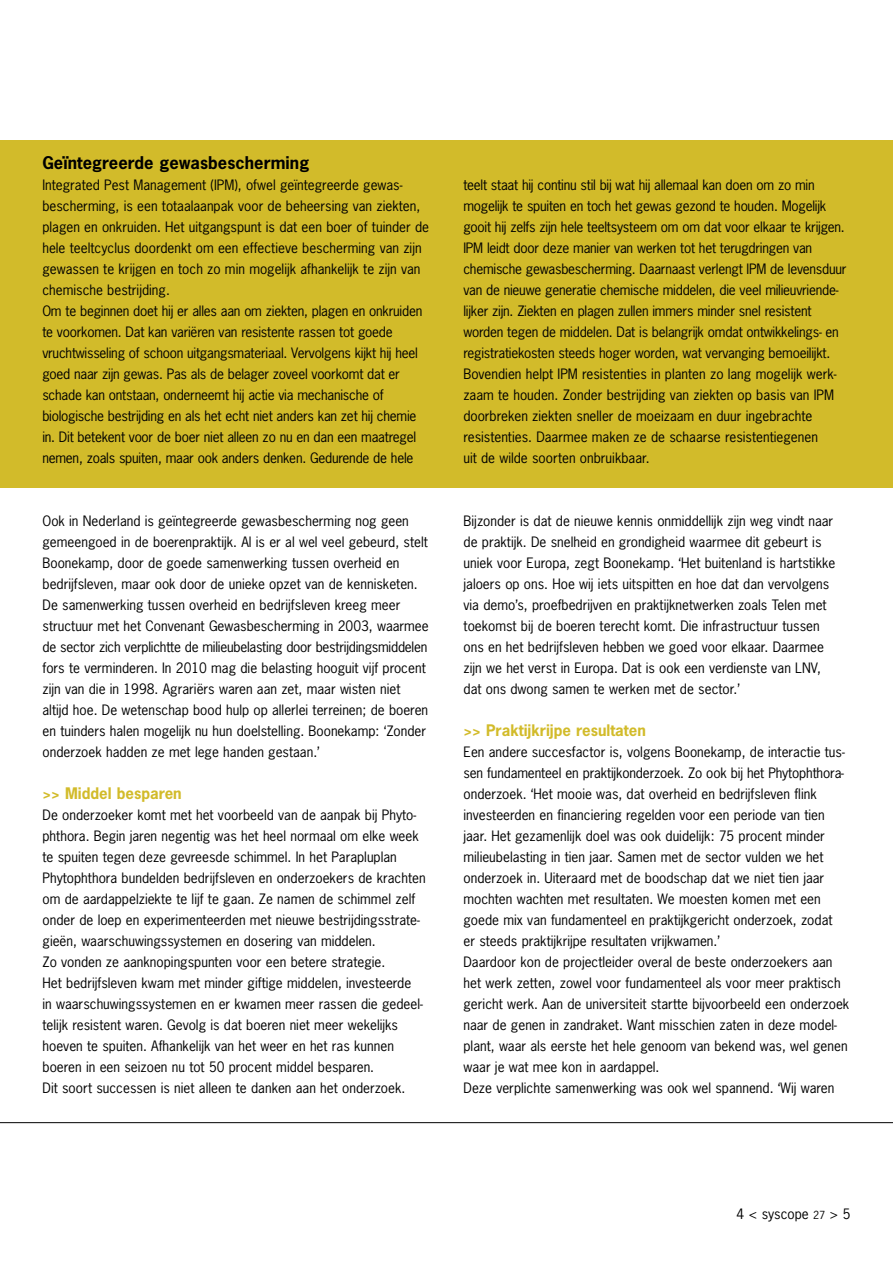
<style>
.page{position:relative;width:893px;height:1263px;background:#fff}
.page>*{position:absolute;margin:0;border:0;box-sizing:border-box;transform-origin:0 0}
.t1{font:700 16.5px "News Gothic";letter-spacing:.005em;color:#000}
.t2{font:700 15px "News Gothic";color:#d2bb2a}
.t3{font:13.5px/21px "News Gothic";color:#000}
.s1{font-size:10.5px}
</style>
<div class="page">
<div style="left:0;top:140px;width:893px;height:348px;background:#d2bb2a"></div>
<hr style="left:0;top:1122px;width:893px;height:1px;background:#000">
<p class="t1" style="left:42px;top:153px;width:268px">Geïntegreerde gewasbescherming</p>
<p class="t3" style="left:42px;top:174px;width:388px">Integrated Pest Management (IPM), ofwel geïntegreerde gewas&shy;bescherming, is een totaalaanpak voor de beheersing van ziekten, plagen en onkruiden. Het uitgangspunt is dat een boer of tuinder de hele teeltcyclus doordenkt om een effectieve bescherming van zijn gewassen te krijgen en toch zo min mogelijk afhankelijk te zijn van chemische bestrijding.<br>Om te beginnen doet hij er alles aan om ziekten, plagen en onkruiden te voorkomen. Dat kan variëren van resistente rassen tot goede vruchtwisseling of schoon uitgangsmateriaal. Vervolgens kijkt hij heel goed naar zijn gewas. Pas als de belager zoveel voorkomt dat er schade kan ontstaan, onderneemt hij actie via mechanische of biologische bestrijding en als het echt niet anders kan zet hij chemie in. Dit betekent voor de boer niet alleen zo nu en dan een maatregel nemen, zoals spuiten, maar ook anders denken. Gedurende de hele</p>
<p class="t3" style="left:463px;top:174px;width:385px">teelt staat hij continu stil bij wat hij allemaal kan doen om zo min mogelijk te spuiten en toch het gewas gezond te houden. Mogelijk gooit hij zelfs zijn hele teeltsysteem om om dat voor elkaar te krijgen.<br>IPM leidt door deze manier van werken tot het terugdringen van chemische gewasbescherming. Daarnaast verlengt IPM de levensduur van de nieuwe generatie chemische middelen, die veel milieuvriende&shy;lijker zijn. Ziekten en plagen zullen immers minder snel resistent worden tegen de middelen. Dat is belangrijk omdat ontwikkelings- en registratiekosten steeds hoger worden, wat vervanging bemoeilijkt.<br>Bovendien helpt IPM resistenties in planten zo lang mogelijk werk&shy;zaam te houden. Zonder bestrijding van ziekten op basis van IPM doorbreken ziekten sneller de moeizaam en duur ingebrachte resistenties. Daarmee maken ze de schaarse resistentiegenen<br>uit de wilde soorten onbruikbaar.</p>
<p class="t3" style="left:43px;top:510px;width:388px">Ook in Nederland is geïntegreerde gewasbescherming nog geen gemeengoed in de boerenpraktijk. Al is er al wel veel gebeurd, stelt Boonekamp, door de goede samenwerking tussen overheid en bedrijfsleven, maar ook door de unieke opzet van de kennisketen.<br>De samenwerking tussen overheid en bedrijfsleven kreeg meer structuur met het Convenant Gewasbescherming in 2003, waarmee de sector zich verplichtte de milieubelasting door bestrijdingsmiddelen fors te verminderen. In 2010 mag die belasting hooguit vijf procent zijn van die in 1998. Agrariërs waren aan zet, maar wisten niet altijd hoe. De wetenschap bood hulp op allerlei terreinen; de boeren en tuinders halen mogelijk nu hun doelstelling. Boonekamp: ‘Zonder onderzoek hadden ze met lege handen gestaan.’</p>
<p class="t2" style="left:43px;top:785px;width:141px">&gt;&gt; Middel besparen</p>
<p class="t3" style="left:43px;top:804px;width:385px">De onderzoeker komt met het voorbeeld van de aanpak bij Phyto&shy;phthora. Begin jaren negentig was het heel normaal om elke week te spuiten tegen deze gevreesde schimmel. In het Parapluplan Phytophthora bundelden bedrijfsleven en onderzoekers de krachten om de aardappelziekte te lijf te gaan. Ze namen de schimmel zelf onder de loep en experimenteerden met nieuwe bestrijdingsstrate&shy;gieën, waarschuwingssystemen en dosering van middelen.<br>Zo vonden ze aanknopingspunten voor een betere strategie.<br>Het bedrijfsleven kwam met minder giftige middelen, investeerde<br>in waarschuwingssystemen en er kwamen meer rassen die gedeel&shy;telijk resistent waren. Gevolg is dat boeren niet meer wekelijks hoeven te spuiten. Afhankelijk van het weer en het ras kunnen boeren in een seizoen nu tot 50 procent middel besparen.<br>Dit soort successen is niet alleen te danken aan het onderzoek.</p>
<p class="t3" style="left:464px;top:510px;width:373px">Bijzonder is dat de nieuwe kennis onmiddellijk zijn weg vindt naar de praktijk. De snelheid en grondigheid waarmee dit gebeurt is uniek voor Europa, zegt Boonekamp. ‘Het buitenland is hartstikke jaloers op ons. Hoe wij iets uitspitten en hoe dat dan vervolgens via demo’s, proefbedrijven en praktijknetwerken zoals Telen met toekomst bij de boeren terecht komt. Die infrastructuur tussen ons en het bedrijfsleven hebben we goed voor elkaar. Daarmee zijn we het verst in Europa. Dat is ook een verdienste van LNV, dat ons dwong samen te werken met de sector.’</p>
<p class="t2" style="left:463px;top:722px;width:184px">&gt;&gt; Praktijkrijpe resultaten</p>
<p class="t3" style="left:463px;top:741px;width:387px">Een andere succesfactor is, volgens Boonekamp, de interactie tus&shy;sen fundamenteel en praktijkonderzoek. Zo ook bij het Phytophthora&shy;onderzoek. ‘Het mooie was, dat overheid en bedrijfsleven flink investeerden en financiering regelden voor een periode van tien jaar. Het gezamenlijk doel was ook duidelijk: 75 procent minder milieubelasting in tien jaar. Samen met de sector vulden we het onderzoek in. Uiteraard met de boodschap dat we niet tien jaar mochten wachten met resultaten. We moesten komen met een goede mix van fundamenteel en praktijkgericht onderzoek, zodat<br>er steeds praktijkrijpe resultaten vrijkwamen.’<br>Daardoor kon de projectleider overal de beste onderzoekers aan het werk zetten, zowel voor fundamenteel als voor meer praktisch gericht werk. Aan de universiteit startte bijvoorbeeld een onderzoek naar de genen in zandraket. Want misschien zaten in deze model&shy;plant, waar als eerste het hele genoom van bekend was, wel genen waar je wat mee kon in aardappel.<br>Deze verplichte samenwerking was ook wel spannend. ‘Wij waren</p>
<p class="t3" style="left:736px;top:1203px;width:116px">4 &lt; syscope <span class="s1">27</span> &gt; 5</p>
</div>
